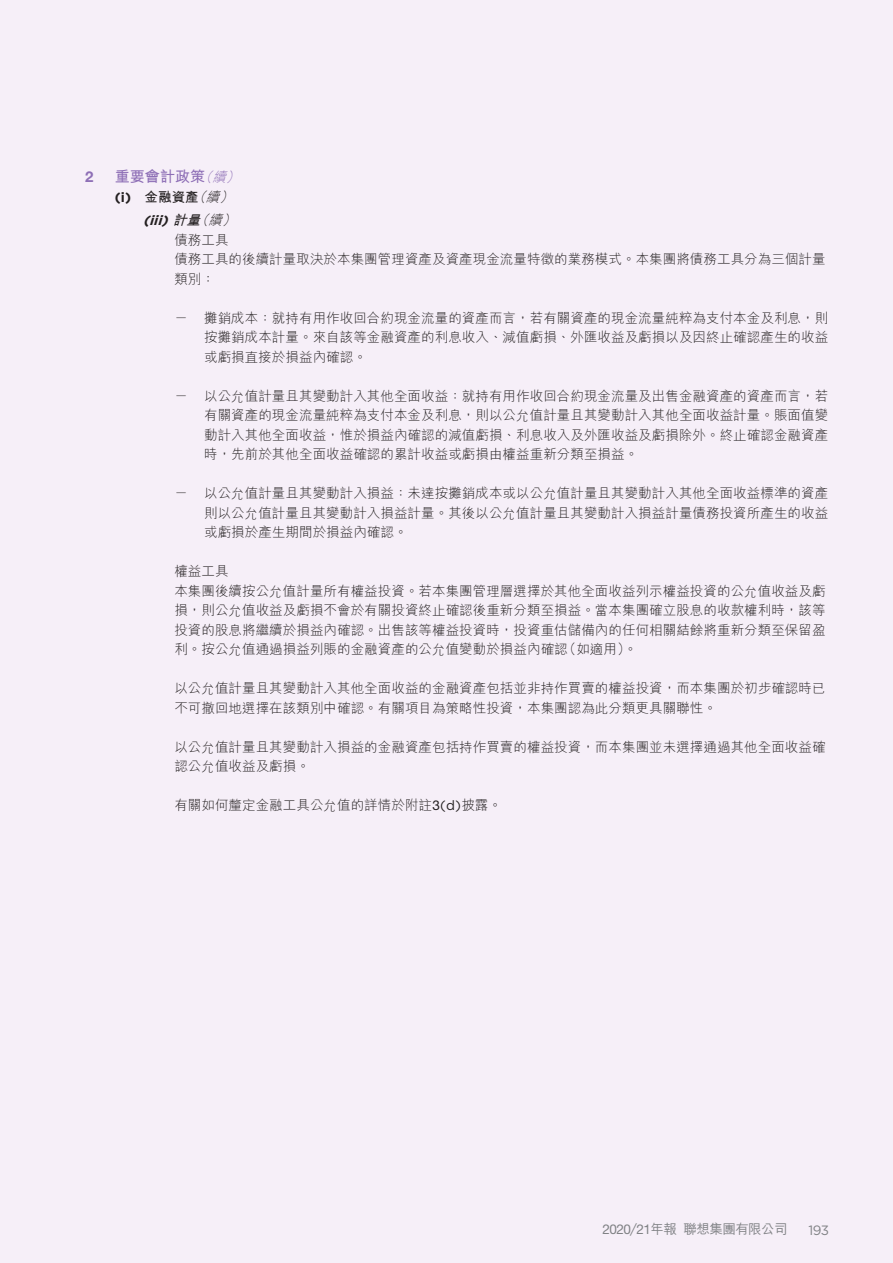
<style>
.page{position:relative;width:893px;height:1263px;background:#f6eff8}
.page>*{position:absolute;margin:0;border:0;box-sizing:border-box;transform-origin:0 0}
.t1{font:700 15px "M Hei HK";letter-spacing:.005em;color:#8e6fb6}
.t2{font:700 15px "Helvetica Neue LT Std";color:#8e6fb6}
.t3{font:300 13.5px/19.5px "M Hei HK";letter-spacing:.005em;color:#231f20}
.t4{font:500 13.5px "M Hei HK";letter-spacing:-.04em;color:#808285}
.t5{font:700 13.5px "M Hei HK";color:#231f20}
.t6{font:italic 700 13.5px "Gotham";color:#231f20}
.t7{font:13.5px "Gotham";color:#808285}
.s1{font-weight:300;font-style:italic;font-size:13.5px}
.s2{font-family:"Gotham"}
.s3{font-weight:300;font-style:italic}
.s4{font-family:"M Hei HK"}
.s5{font-family:"M Hei HK";font-weight:300}
.s6{font-family:"Helvetica Neue LT Std";font-weight:400}
.s7{font-family:"Gotham";font-weight:400}
</style>
<div class="page">
<p class="t2" style="left:85px;top:167px;width:10px">2</p>
<p class="t1" style="left:115px;top:166px;width:130px">重要會計政策<span class="s1">（續）</span></p>
<p class="t5" style="left:115px;top:187px;width:123px"><span class="s2">(i)</span> 金融資產<span class="s3">（續）</span></p>
<p class="t6" style="left:143px;top:212px;width:98px">(iii)<span class="s4">計量</span><span class="s5">（續）</span></p>
<p class="t3" style="left:174px;top:230px;width:653px">債務工具<br>債務工具的後續計量取決於本集團管理資產及資產現金流量特徵的業務模式。本集團將債務工具分為三個計量類別：</p>
<p class="t3" style="left:204px;top:308px;width:626px;text-align:justify;text-indent:-30px">－ 攤銷成本：就持有用作收回合約現金流量的資產而言，若有關資產的現金流量純粹為支付本金及利息，則按攤銷成本計量。來自該等金融資產的利息收入、減值虧損、外匯收益及虧損以及因終止確認產生的收益或虧損直接於損益內確認。</p>
<p class="t3" style="left:204px;top:386px;width:626px;text-align:justify;text-indent:-30px">－ 以公允值計量且其變動計入其他全面收益：就持有用作收回合約現金流量及出售金融資產的資產而言，若有關資產的現金流量純粹為支付本金及利息，則以公允值計量且其變動計入其他全面收益計量。賬面值變動計入其他全面收益，惟於損益內確認的減值虧損、利息收入及外匯收益及虧損除外。終止確認金融資產時，先前於其他全面收益確認的累計收益或虧損由權益重新分類至損益。</p>
<p class="t3" style="left:204px;top:483px;width:626px;text-align:justify;text-indent:-30px">－ 以公允值計量且其變動計入損益：未達按攤銷成本或以公允值計量且其變動計入其他全面收益標準的資產則以公允值計量且其變動計入損益計量。其後以公允值計量且其變動計入損益計量債務投資所產生的收益或虧損於產生期間於損益內確認。</p>
<p class="t3" style="left:174px;top:561px;width:653px">權益工具<br>本集團後續按公允值計量所有權益投資。若本集團管理層選擇於其他全面收益列示權益投資的公允值收益及虧損，則公允值收益及虧損不會於有關投資終止確認後重新分類至損益。當本集團確立股息的收款權利時，該等投資的股息將繼續於損益內確認。出售該等權益投資時，投資重估儲備內的任何相關結餘將重新分類至保留盈利。按公允值通過損益列賬的金融資產的公允值變動於損益內確認（如適用）。</p>
<p class="t3" style="left:174px;top:678px;width:653px">以公允值計量且其變動計入其他全面收益的金融資產包括並非持作買賣的權益投資，而本集團於初步確認時已不可撤回地選擇在該類別中確認。有關項目為策略性投資，本集團認為此分類更具關聯性。</p>
<p class="t3" style="left:174px;top:737px;width:653px">以公允值計量且其變動計入損益的金融資產包括持作買賣的權益投資，而本集團並未選擇通過其他全面收益確認公允值收益及虧損。</p>
<p class="t3" style="left:174px;top:795px;width:329px">有關如何釐定金融工具公允值的詳情於附註<span class="s6">3</span><span class="s7">(d)</span>披露。</p>
<p class="t4" style="left:602px;top:1219px;width:187px"><span class="s6">2020</span><span class="s7">/</span><span class="s6">21</span>年報 聯想集團有限公司</p>
<p class="t7" style="left:809px;top:1221px;width:22px">193</p>
</div>
